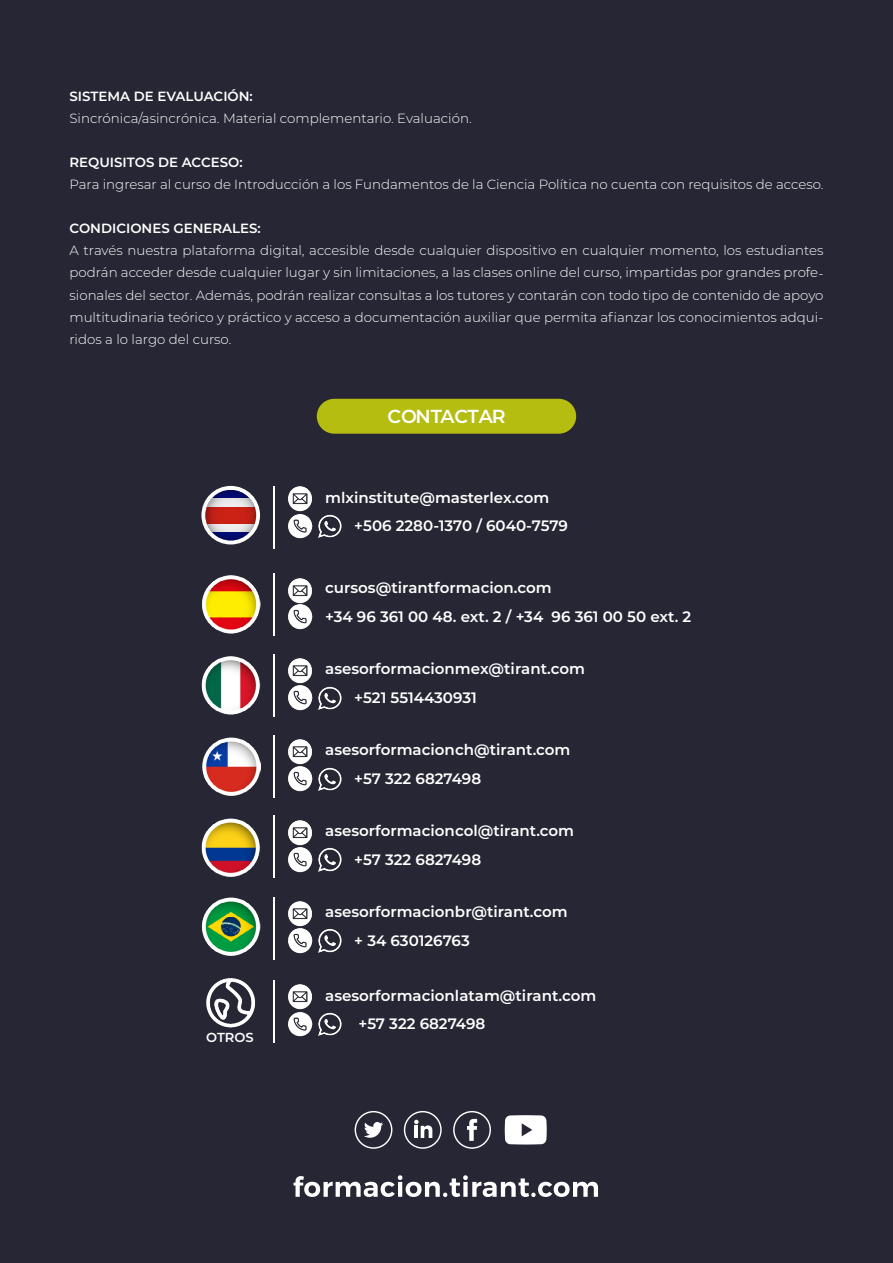
<style>
.page{position:relative;width:893px;height:1263px;background:#262634}
.page>*{position:absolute;margin:0;border:0;box-sizing:border-box;transform-origin:0 0}
.t1{font:600 18.9px "Montserrat";letter-spacing:-.02em;color:#fff}
.t2{font:600 15.15px/28.5px "Montserrat";color:#fff}
.t3{font:300 13.35px/22px "Montserrat";color:#fff;text-align:justify}
.t4{font:600 13.35px "Montserrat";color:#fff}
.t5{font:600 13.05px "Montserrat";color:#fff}
</style>
<div class="page">
<div style="left:317px;top:399px;width:259px;height:35px;background:#b4bd10;border-radius:17px"></div>
<svg style="left:355px;top:1111px;width:38px;height:38px"></svg>
<svg style="left:404px;top:1111px;width:38px;height:38px"></svg>
<svg style="left:453px;top:1111px;width:38px;height:38px"></svg>
<svg style="left:505px;top:1115px;width:42px;height:29px"></svg>
<svg style="left:294px;top:1175px;width:304px;height:22px"></svg>
<hr style="left:274px;top:654px;width:1px;height:62px;background:#fff">
<hr style="left:274px;top:816px;width:1px;height:62px;background:#fff">
<hr style="left:274px;top:735px;width:1px;height:62px;background:#fff">
<hr style="left:274px;top:897px;width:1px;height:62px;background:#fff">
<hr style="left:274px;top:980px;width:1px;height:62px;background:#fff">
<hr style="left:274px;top:573px;width:1px;height:62px;background:#fff">
<img style="left:201px;top:897px;width:59px;height:58px">
<img style="left:202px;top:737px;width:58px;height:58px">
<img style="left:288px;top:685px;width:25px;height:25px">
<img style="left:288px;top:658px;width:24px;height:25px">
<img style="left:318px;top:686px;width:24px;height:24px">
<img style="left:288px;top:847px;width:25px;height:25px">
<img style="left:288px;top:820px;width:24px;height:25px">
<img style="left:318px;top:847px;width:24px;height:25px">
<img style="left:288px;top:766px;width:25px;height:25px">
<img style="left:288px;top:739px;width:24px;height:25px">
<img style="left:318px;top:767px;width:24px;height:24px">
<img style="left:288px;top:928px;width:25px;height:25px">
<img style="left:288px;top:901px;width:24px;height:25px">
<img style="left:318px;top:928px;width:24px;height:25px">
<img style="left:288px;top:1012px;width:25px;height:25px">
<img style="left:288px;top:984px;width:24px;height:25px">
<img style="left:318px;top:1012px;width:24px;height:24px">
<img style="left:288px;top:578px;width:25px;height:51px">
<img style="left:288px;top:514px;width:25px;height:25px">
<img style="left:288px;top:486px;width:24px;height:25px">
<img style="left:202px;top:575px;width:58px;height:58px">
<div style="left:201px;top:486px;width:59px;height:58px;background:#fff;border-radius:50%"></div>
<svg style="left:205px;top:498px;width:51px;height:34px"></svg>
<svg style="left:205px;top:507px;width:51px;height:17px"></svg>
<svg style="left:205px;top:490px;width:51px;height:51px;background:#a36372"></svg>
<img style="left:201px;top:656px;width:59px;height:58px">
<img style="left:201px;top:818px;width:59px;height:58px">
<img style="left:206px;top:978px;width:49px;height:50px">
<img style="left:318px;top:514px;width:24px;height:24px">
<hr style="left:274px;top:486px;width:1px;height:62px;background:#fff">
<p class="t4" style="left:70px;top:87px;width:185px">SISTEMA DE EVALUACIÓN:</p>
<p class="t3" style="left:70px;top:107px;width:404px">Sincrónica/asincrónica. Material complementario. Evaluación.</p>
<p class="t4" style="left:70px;top:153px;width:175px">REQUISITOS DE ACCESO:</p>
<p class="t3" style="left:70px;top:173px;width:755px">Para ingresar al curso de Introducción a los Fundamentos de la Ciencia Política no cuenta con requisitos de acceso.</p>
<p class="t4" style="left:70px;top:219px;width:193px">CONDICIONES GENERALES:</p>
<p class="t3" style="left:70px;top:239px;width:755px">A través nuestra plataforma digital, accesible desde cualquier dispositivo en cualquier momento, los estudiantes podrán acceder desde cualquier lugar y sin limitaciones, a las clases online del curso, impartidas por grandes profe&shy;sionales del sector. Además, podrán realizar consultas a los tutores y contarán con todo tipo de contenido de apoyo multitudinaria teórico y práctico y acceso a documentación auxiliar que permita afianzar los conocimientos adqui&shy;ridos a lo largo del curso.</p>
<h1 class="t1" style="left:388px;top:403px;width:119px">CONTACTAR</h1>
<p class="t2" style="left:354px;top:482px;width:215px;text-indent:-29px">mlxinstitute@masterlex.com +506 2280-1370 / 6040-7579</p>
<p class="t2" style="left:325px;top:573px;width:368px">cursos@tirantformacion.com<br>+34 96 361 00 48. ext. 2 / +34 96 361 00 50 ext. 2</p>
<p class="t2" style="left:354px;top:654px;width:232px;text-indent:-29px">asesorformacionmex@tirant.com +521 5514430931</p>
<p class="t2" style="left:354px;top:735px;width:218px;text-indent:-29px">asesorformacionch@tirant.com +57 322 6827498</p>
<p class="t2" style="left:354px;top:816px;width:221px;text-indent:-29px">asesorformacioncol@tirant.com +57 322 6827498</p>
<p class="t2" style="left:354px;top:897px;width:215px;text-indent:-29px">asesorformacionbr@tirant.com + 34 630126763</p>
<p class="t5" style="left:206px;top:1028px;width:49px">OTROS</p>
<p class="t2" style="left:358px;top:980px;width:239px;text-indent:-33px">asesorformacionlatam@tirant.com +57 322 6827498</p>
</div>
